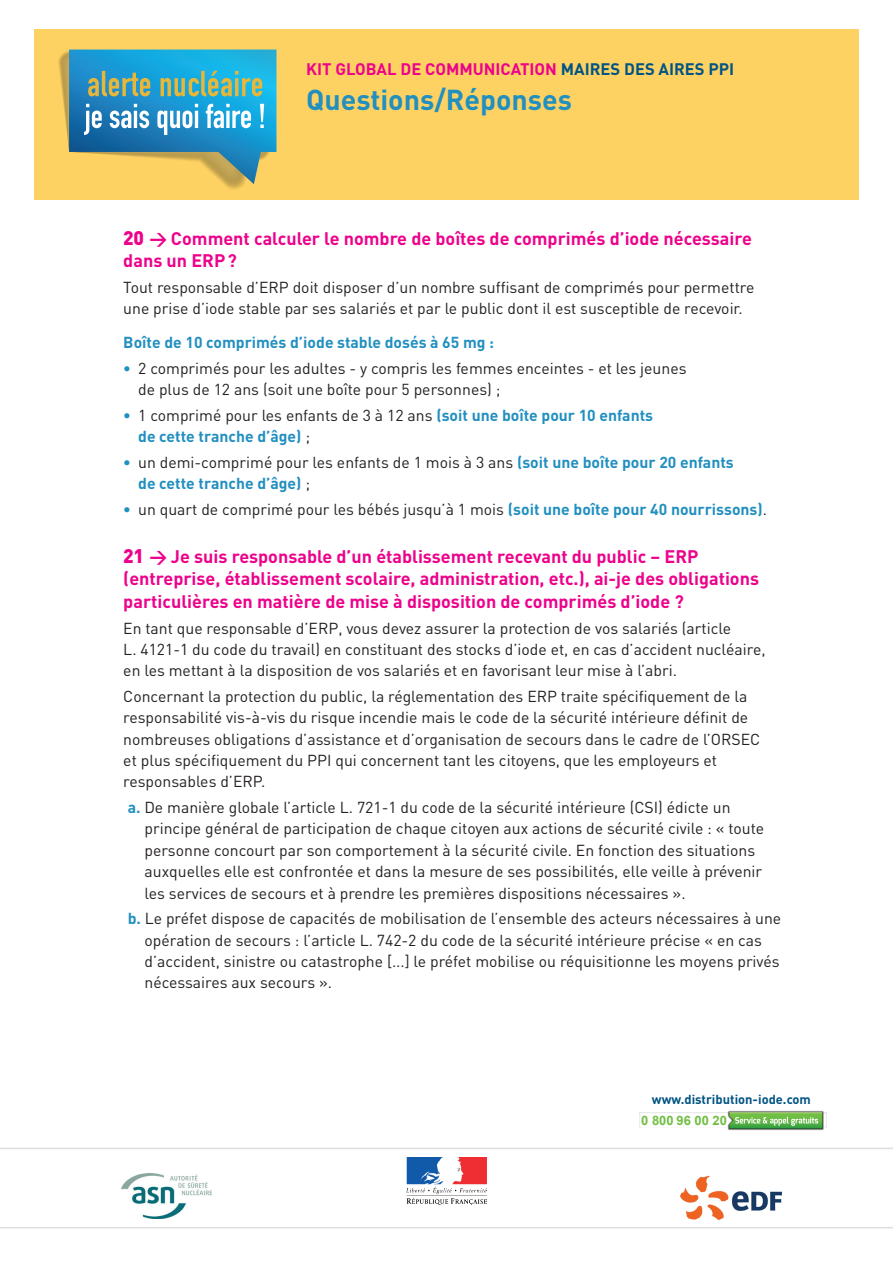
<style>
.page{position:relative;width:893px;height:1263px;background:#fff}
.page>*{position:absolute;margin:0;border:0;box-sizing:border-box;transform-origin:0 0}
.t1{font:700 28.5px "DIN";color:#218fc0}
.t2{font:700 18px/22.5px "DIN";color:#ed028c}
.t3{font:700 16.5px "DIN";color:#ed028c}
.t4{font:15.75px/21.3px "DIN";color:#231f20}
.t5{font:700 15.75px/21.3px "DIN";color:#218fc0}
.t6{font:700 12.9px "DIN";color:#015483}
.t7{font:700 12.9px "Arial";color:#71bf44}
.s1{color:#015483}
.s2{font-weight:900;font-size:19.5px}
.s3{font-weight:700;color:#218fc0}
.s4{font-weight:400;color:#231f20}
</style>
<div class="page">
<div style="left:34px;top:30px;width:825px;height:170px;background:#fed262"></div>
<svg style="left:58px;top:50px;width:218px;height:139px"></svg>
<img style="left:728px;top:1111px;width:96px;height:19px">
<svg style="left:729px;top:1112px;width:93px;height:16px"></svg>
<svg style="left:0;top:1148px;width:893px;height:80px"></svg>
<img style="left:114px;top:1173px;width:98px;height:45px">
<img style="left:406px;top:1157px;width:81px;height:47px">
<img style="left:678px;top:1174px;width:104px;height:47px">
<p class="t3" style="left:306px;top:59px;width:430px">KIT GLOBAL DE COMMUNICATION <span class="s1">MAIRES DES AIRES PPI</span></p>
<h1 class="t1" style="left:306px;top:81px;width:267px">Questions/Réponses</h1>
<p class="t2" style="left:123px;top:226px;width:630px"><span class="s2">20</span> &gt; Comment calculer le nombre de boîtes de comprimés d’iode nécessaire dans un ERP?</p>
<p class="t4" style="left:123px;top:276px;width:633px">Tout responsable d’ERP doit disposer d’un nombre suffisant de comprimés pour permettre une prise d’iode stable par ses salariés et par le public dont il est susceptible de recevoir.</p>
<p class="t5" style="left:123px;top:331px;width:372px">Boîte de 10 comprimés d’iode stable dosés à 65 mg :</p>
<p class="t4" style="left:138px;top:357px;width:550px;text-indent:-15px"><span class="s3">•</span> 2 comprimés pour les adultes - y compris les femmes enceintes - et les jeunes de plus de 12 ans (soit une boîte pour 5 personnes) ;</p>
<p class="t5" style="left:138px;top:404px;width:516px;text-indent:-15px">• <span class="s4">1 comprimé pour les enfants de 3 à 12 ans</span> (soit une boîte pour 10 enfants de cette tranche d’âge) <span class="s4">;</span></p>
<p class="t5" style="left:138px;top:451px;width:597px;text-indent:-15px">• <span class="s4">un demi-comprimé pour les enfants de 1 mois à 3 ans</span> (soit une boîte pour 20 enfants de cette tranche d’âge) <span class="s4">;</span></p>
<p class="t4" style="left:123px;top:498px;width:645px"><span class="s3">•</span> un quart de comprimé pour les bébés jusqu’à 1 mois <span class="s3">(soit une boîte pour 40 nourrissons)</span>.</p>
<p class="t2" style="left:123px;top:544px;width:637px"><span class="s2">21</span> &gt; Je suis responsable d’un établissement recevant du public – ERP (entreprise, établissement scolaire, administration, etc.), ai-je des obligations particulières en matière de mise à disposition de comprimés d’iode ?</p>
<p class="t4" style="left:123px;top:617px;width:644px">En tant que responsable d’ERP, vous devez assurer la protection de vos salariés (article<br>L. 4121-1 du code du travail) en constituant des stocks d’iode et, en cas d’accident nucléaire, en les mettant à la disposition de vos salariés et en favorisant leur mise à l’abri.</p>
<p class="t4" style="left:123px;top:685px;width:638px">Concernant la protection du public, la réglementation des ERP traite spécifiquement de la responsabilité vis-à-vis du risque incendie mais le code de la sécurité intérieure définit de nombreuses obligations d’assistance et d’organisation de secours dans le cadre de l’ORSEC et plus spécifiquement du PPI qui concernent tant les citoyens, que les employeurs et responsables d’ERP.</p>
<p class="t4" style="left:145px;top:796px;width:621px;text-indent:-17px"><span class="s3">a.</span> De manière globale l’article L. 721-1 du code de la sécurité intérieure (CSI) édicte un principe général de participation de chaque citoyen aux actions de sécurité civile : « toute personne concourt par son comportement à la sécurité civile. En fonction des situations auxquelles elle est confrontée et dans la mesure de ses possibilités, elle veille à prévenir les services de secours et à prendre les premières dispositions nécessaires ».</p>
<p class="t4" style="left:145px;top:907px;width:638px;text-indent:-17px"><span class="s3">b.</span> Le préfet dispose de capacités de mobilisation de l’ensemble des acteurs nécessaires à une opération de secours : l’article L. 742-2 du code de la sécurité intérieure précise « en cas d’accident, sinistre ou catastrophe [...] le préfet mobilise ou réquisitionne les moyens privés nécessaires aux secours ».</p>
<p class="t6" style="left:652px;top:1090px;width:161px">www.distribution-iode.com</p>
<p class="t7" style="left:641px;top:1112px;width:87px">0 800 96 00 20</p>
</div>
